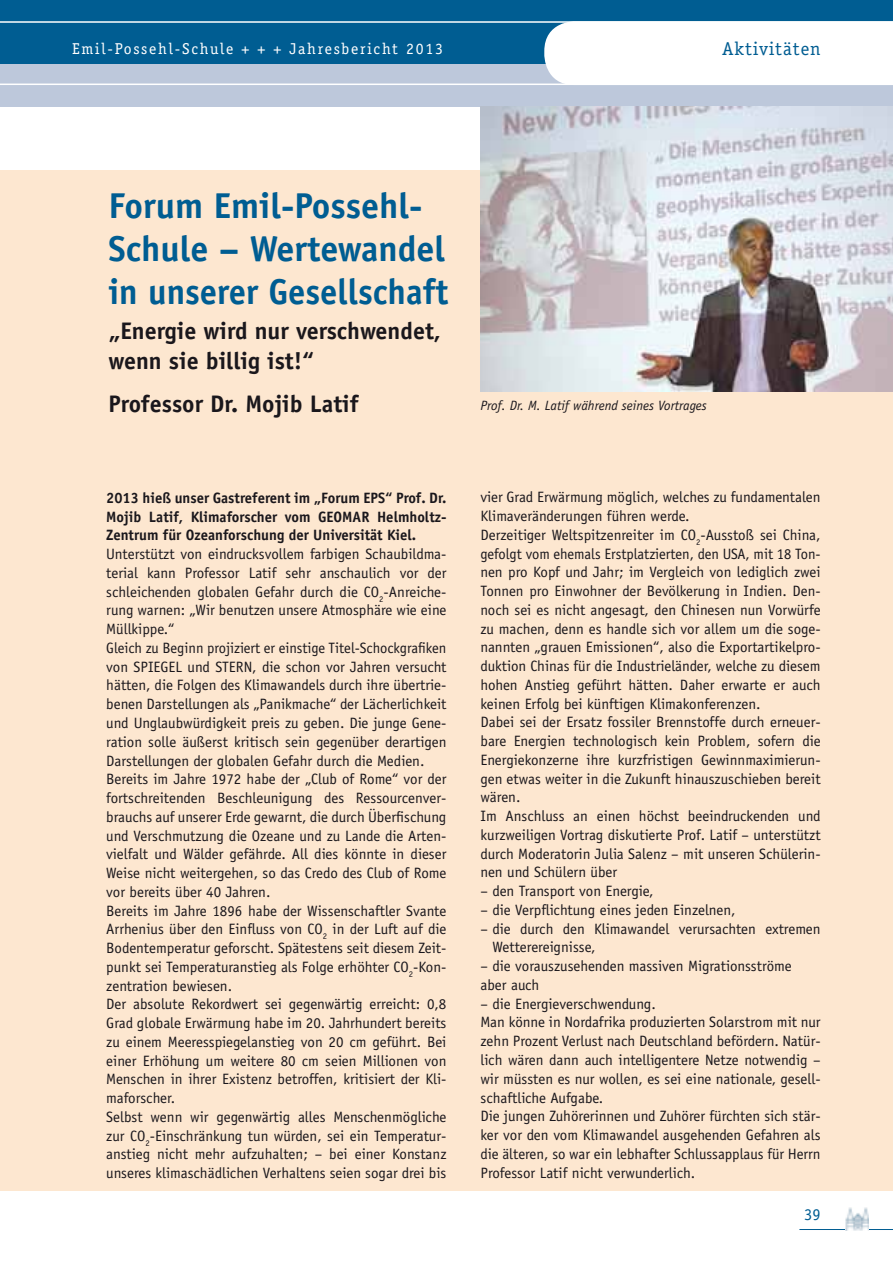
<style>
.page{position:relative;width:893px;height:1263px;background:#fff}
.page>*{position:absolute;margin:0;border:0;box-sizing:border-box;transform-origin:0 0}
.t1{font:700 36px/43.2px "Officina Sans";color:#005d92}
.t2{font:700 24px/30px "Officina Sans";color:#1a171c}
.t3{font:18.75px "Officina Serif";letter-spacing:.05em;color:#005d92}
.t4{font:16.5px "Officina Sans";color:#005d92}
.t5{font:15.75px "Officina Serif";letter-spacing:.11em;color:#fff}
.t6{font:15px/18.8px "Officina Sans";color:#1a171c}
.t7{font:700 15px/18.8px "Officina Sans";color:#1a171c;text-align:justify}
.t8{font:italic 13.5px "Officina Sans";color:#1a171c}
</style>
<div class="page">
<div style="left:0;top:0;width:893px;height:64px;background:#005d92"></div>
<div style="left:0;top:64px;width:893px;height:42px;background:#bdc8db"></div>
<div style="left:0;top:170px;width:893px;height:1021px;background:#fde7d0"></div>
<svg style="left:0;top:21px;width:544px;height:64px"></svg>
<div style="left:544px;top:21px;width:349px;height:64px;background:#fff"></div>
<hr style="left:799px;top:1229px;width:94px;height:1px;background:#005d92">
<img style="left:845px;top:1207px;width:23px;height:24px">
<img style="left:480px;top:106px;width:413px;height:285px">
<p class="t5" style="left:72px;top:43px;width:372px">Emil-Possehl-Schule + + + Jahresbericht 2013</p>
<p class="t3" style="left:722px;top:42px;width:100px">Aktivitäten</p>
<h1 class="t1" style="left:108px;top:187px;width:341px">Forum Emil-Possehl-<br>Schule – Wertewandel in unserer Gesellschaft</h1>
<h2 class="t2" style="left:108px;top:319px;width:334px">„Energie wird nur verschwendet, wenn sie billig ist!“</h2>
<h2 class="t2" style="left:108px;top:392px;width:252px">Professor Dr. Mojib Latif</h2>
<p class="t7" style="left:106px;top:490px;width:342px">2013 hieß unser Gastreferent im „Forum EPS“ Prof. Dr.<br>Mojib Latif, Klimaforscher vom GEOMAR Helmholtz-Zentrum für Ozeanforschung der Universität Kiel.</p>
<p class="t6" style="left:106px;top:546px;width:342px">Unterstützt von eindrucksvollem farbigen Schaubildma&shy;terial kann Professor Latif sehr anschaulich vor der schleichenden globalen Gefahr durch die CO<sub>2</sub>-Anreiche&shy;rung warnen: „Wir benutzen unsere Atmosphäre wie eine Müllkippe.“<br>Gleich zu Beginn projiziert er einstige Titel-Schockgrafiken von SPIEGEL und STERN, die schon vor Jahren versucht hätten, die Folgen des Klimawandels durch ihre übertrie&shy;benen Darstellungen als „Panikmache“ der Lächerlichkeit und Unglaubwürdigkeit preis zu geben. Die junge Gene&shy;ration solle äußerst kritisch sein gegenüber derartigen Darstellungen der globalen Gefahr durch die Medien.<br>Bereits im Jahre 1972 habe der „Club of Rome“ vor der fortschreitenden Beschleunigung des Ressourcenver&shy;brauchs auf unserer Erde gewarnt, die durch Überfischung und Verschmutzung die Ozeane und zu Lande die Arten&shy;vielfalt und Wälder gefährde. All dies könnte in dieser Weise nicht weitergehen, so das Credo des Club of Rome vor bereits über 40 Jahren.<br>Bereits im Jahre 1896 habe der Wissenschaftler Svante Arrhenius über den Einfluss von CO<sub>2</sub> in der Luft auf die Bodentemperatur geforscht. Spätestens seit diesem Zeit&shy;punkt sei Temperaturanstieg als Folge erhöhter CO<sub>2</sub>-Kon&shy;zentration bewiesen.<br>Der absolute Rekordwert sei gegenwärtig erreicht: 0,8<br>Grad globale Erwärmung habe im 20. Jahrhundert bereits zu einem Meeresspiegelanstieg von 20 cm geführt. Bei einer Erhöhung um weitere 80 cm seien Millionen von Menschen in ihrer Existenz betroffen, kritisiert der Kli&shy;maforscher.<br>Selbst wenn wir gegenwärtig alles Menschenmögliche zur CO<sub>2</sub>-Einschränkung tun würden, sei ein Temperatur&shy;anstieg nicht mehr aufzuhalten; – bei einer Konstanz unseres klimaschädlichen Verhaltens seien sogar drei bis</p>
<p class="t8" style="left:480px;top:400px;width:228px">Prof. Dr. M. Latif während seines Vortrages</p>
<p class="t6" style="left:480px;top:489px;width:342px">vier Grad Erwärmung möglich, welches zu fundamentalen Klimaveränderungen führen werde.<br>Derzeitiger Weltspitzenreiter im CO<sub>2</sub>-Ausstoß sei China, gefolgt vom ehemals Erstplatzierten, den USA, mit 18 Ton&shy;nen pro Kopf und Jahr; im Vergleich von lediglich zwei Tonnen pro Einwohner der Bevölkerung in Indien. Den&shy;noch sei es nicht angesagt, den Chinesen nun Vorwürfe zu machen, denn es handle sich vor allem um die soge&shy;nannten „grauen Emissionen“, also die Exportartikelpro&shy;duktion Chinas für die Industrieländer, welche zu diesem hohen Anstieg geführt hätten. Daher erwarte er auch keinen Erfolg bei künftigen Klimakonferenzen.<br>Dabei sei der Ersatz fossiler Brennstoffe durch erneuer&shy;bare Energien technologisch kein Problem, sofern die Energiekonzerne ihre kurzfristigen Gewinnmaximierun&shy;gen etwas weiter in die Zukunft hinauszuschieben bereit wären.<br>Im Anschluss an einen höchst beeindruckenden und kurzweiligen Vortrag diskutierte Prof. Latif – unterstützt durch Moderatorin Julia Salenz – mit unseren Schülerin&shy;nen und Schülern über</p>
<p class="t6" style="left:480px;top:883px;width:175px">– den Transport von Energie,</p>
<p class="t6" style="left:480px;top:902px;width:257px">– die Verpflichtung eines jeden Einzelnen,</p>
<p class="t6" style="left:492px;top:921px;width:330px;text-indent:-12px">– die durch den Klimawandel verursachten extremen<br>Wetterereignisse,</p>
<p class="t6" style="left:480px;top:958px;width:313px">– die vorauszusehenden massiven Migrationsströme aber auch</p>
<p class="t6" style="left:480px;top:996px;width:342px">– die Energieverschwendung.<br>Man könne in Nordafrika produzierten Solarstrom mit nur zehn Prozent Verlust nach Deutschland befördern. Natür&shy;lich wären dann auch intelligentere Netze notwendig – wir müssten es nur wollen, es sei eine nationale, gesell&shy;schaftliche Aufgabe.<br>Die jungen Zuhörerinnen und Zuhörer fürchten sich stär&shy;ker vor den vom Klimawandel ausgehenden Gefahren als die älteren, so war ein lebhafter Schlussapplaus für Herrn Professor Latif nicht verwunderlich.</p>
<p class="t4" style="left:804px;top:1208px;width:18px">39</p>
</div>
